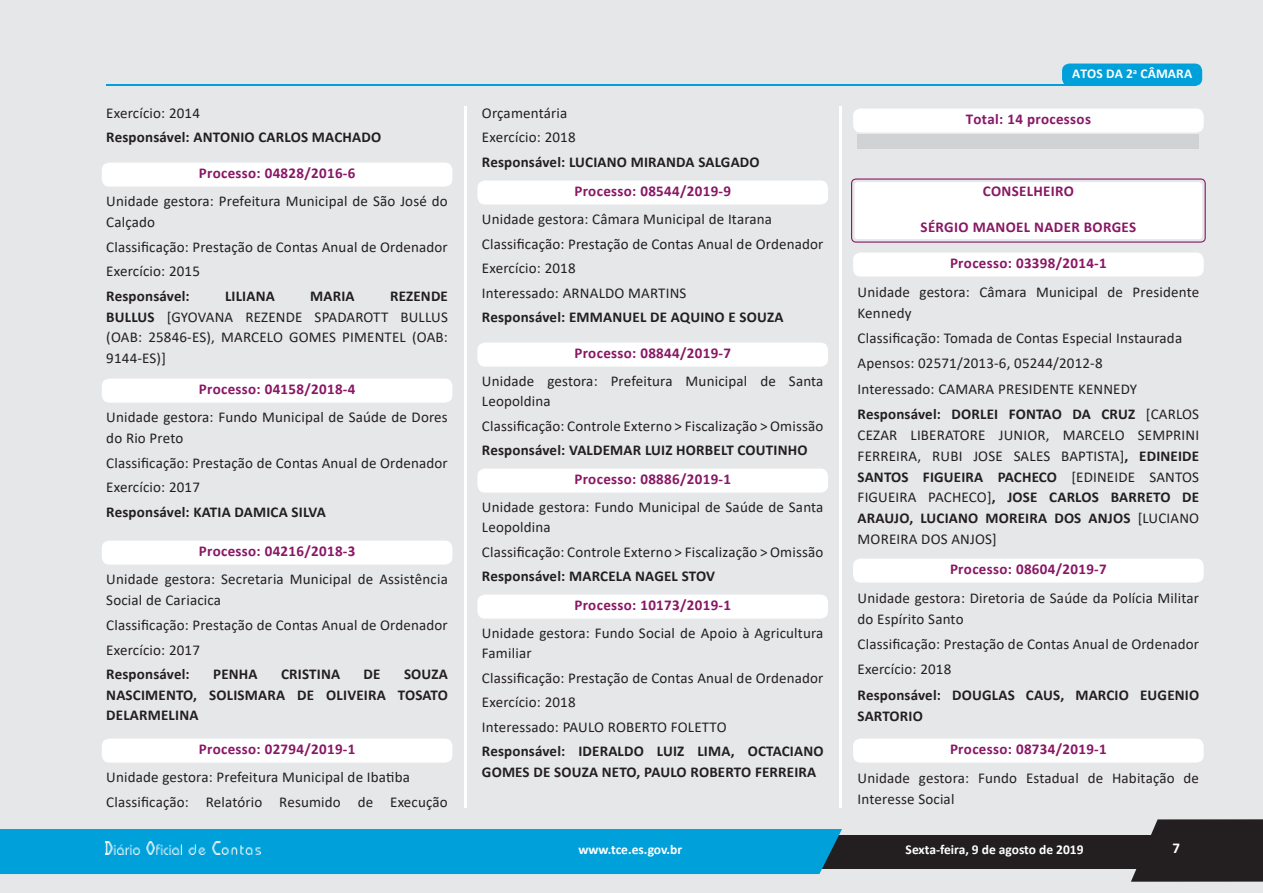
<style>
.page{position:relative;width:1263px;height:893px;background:#e6e7e9}
.page>*{position:absolute;margin:0;border:0;box-sizing:border-box;transform-origin:0 0}
.t1{font:15px/20.9px "Calibri";letter-spacing:.01em;color:#231f20}
.t2{font:700 15px/20.4px "Calibri";letter-spacing:.01em;color:#231f20}
.t3{font:700 15px "Calibri";letter-spacing:.02em;color:#891765}
.t4{font:700 15px "Calibri";color:#fff}
.t5{font:700 13.5px "Calibri";color:#fff}
.s1{font-weight:700}
</style>
<div class="page">
<svg style="left:1131px;top:819px;width:132px;height:63px;background:#3b3738"></svg>
<div style="left:804px;top:835px;width:459px;height:33px;background:#231f20"></div>
<hr style="left:465px;top:106px;width:2px;height:702px;background:#fff">
<hr style="left:839px;top:106px;width:3px;height:702px;background:#fff">
<div style="left:0;top:829px;width:842px;height:45px;background:#00a0da"></div>
<div style="left:1062px;top:64px;width:140px;height:22px;background:#00a0da;border-radius:8px"></div>
<hr style="left:106px;top:85px;width:1032px;height:1px;background:#00a0da">
<img style="left:105px;top:842px;width:156px;height:13px">
<div style="left:102px;top:163px;width:350px;height:24px;background:#fff;border-radius:8px"></div>
<div style="left:102px;top:379px;width:350px;height:24px;background:#fff;border-radius:8px"></div>
<div style="left:102px;top:541px;width:350px;height:24px;background:#fff;border-radius:8px"></div>
<div style="left:102px;top:739px;width:350px;height:24px;background:#fff;border-radius:8px"></div>
<div style="left:477px;top:181px;width:351px;height:24px;background:#fff;border-radius:8px"></div>
<div style="left:477px;top:343px;width:351px;height:24px;background:#fff;border-radius:8px"></div>
<div style="left:477px;top:469px;width:351px;height:24px;background:#fff;border-radius:8px"></div>
<div style="left:477px;top:595px;width:351px;height:24px;background:#fff;border-radius:8px"></div>
<div style="left:853px;top:109px;width:351px;height:24px;background:#fff;border-radius:8px"></div>
<div style="left:857px;top:135px;width:342px;height:14px;background:#d1d2d4"></div>
<svg style="left:851px;top:178px;width:355px;height:65px;background:#f7f1f5"></svg>
<div style="left:853px;top:253px;width:351px;height:24px;background:#fff;border-radius:8px"></div>
<div style="left:853px;top:559px;width:351px;height:24px;background:#fff;border-radius:8px"></div>
<div style="left:853px;top:739px;width:351px;height:24px;background:#fff;border-radius:8px"></div>
<p class="t1" style="left:106px;top:102px;width:95px">Exercício: 2014</p>
<p class="t2" style="left:106px;top:127px;width:276px">Responsável: ANTONIO CARLOS MACHADO</p>
<p class="t3" style="left:199px;top:163px;width:158px">Processo: 04828/2016-6</p>
<p class="t1" style="left:106px;top:191px;width:343px;line-height:20.4px">Unidade gestora: Prefeitura Municipal de São José do<br>Calçado</p>
<p class="t1" style="left:106px;top:234px;width:343px;line-height:24.9px">Classificação: Prestação de Contas Anual de Ordenador<br>Exercício: 2015</p>
<p class="t2" style="left:106px;top:286px;width:85px">Responsável:</p>
<p class="t2" style="left:225px;top:286px;width:51px">LILIANA</p>
<p class="t2" style="left:310px;top:286px;width:46px">MARIA</p>
<p class="t1" style="left:106px;top:286px;width:343px;line-height:20.4px;text-align:justify;text-indent:284px"><span class="s1">REZENDE BULLUS</span> [GYOVANA REZENDE SPADAROTT BULLUS (OAB: 25846-ES), MARCELO GOMES PIMENTEL (OAB:<br>9144-ES)]</p>
<p class="t3" style="left:199px;top:379px;width:158px">Processo: 04158/2018-4</p>
<p class="t1" style="left:106px;top:407px;width:343px;line-height:20.4px">Unidade gestora: Fundo Municipal de Saúde de Dores do Rio Preto</p>
<p class="t1" style="left:106px;top:450px;width:343px;line-height:24.9px">Classificação: Prestação de Contas Anual de Ordenador<br>Exercício: 2017</p>
<p class="t2" style="left:106px;top:502px;width:221px">Responsável: KATIA DAMICA SILVA</p>
<p class="t3" style="left:199px;top:541px;width:158px">Processo: 04216/2018-3</p>
<p class="t1" style="left:106px;top:569px;width:343px;line-height:20.4px">Unidade gestora: Secretaria Municipal de Assistência<br>Social de Cariacica</p>
<p class="t1" style="left:106px;top:612px;width:343px;line-height:24.9px">Classificação: Prestação de Contas Anual de Ordenador<br>Exercício: 2017</p>
<p class="t2" style="left:106px;top:664px;width:85px">Responsável:</p>
<p class="t2" style="left:213px;top:664px;width:46px">PENHA</p>
<p class="t2" style="left:281px;top:664px;width:60px">CRISTINA</p>
<p class="t2" style="left:364px;top:664px;width:18px">DE</p>
<p class="t2" style="left:106px;top:664px;width:343px;text-align:justify;text-indent:298px">SOUZA NASCIMENTO, SOLISMARA DE OLIVEIRA TOSATO DELARMELINA</p>
<p class="t3" style="left:199px;top:739px;width:158px">Processo: 02794/2019-1</p>
<p class="t1" style="left:106px;top:764px;width:343px;line-height:24.9px">Unidade gestora: Prefeitura Municipal de Ibatiba<br>Classificação: Relatório Resumido de Execução</p>
<p class="t1" style="left:482px;top:100px;width:95px;line-height:24.6px">Orçamentária<br>Exercício: 2018</p>
<p class="t2" style="left:482px;top:151px;width:279px">Responsável: LUCIANO MIRANDA SALGADO</p>
<p class="t3" style="left:574px;top:181px;width:158px">Processo: 08544/2019-9</p>
<p class="t1" style="left:482px;top:206px;width:343px;line-height:24.6px">Unidade gestora: Câmara Municipal de Itarana Classificação: Prestação de Contas Anual de Ordenador Exercício: 2018<br>Interessado: ARNALDO MARTINS</p>
<p class="t2" style="left:482px;top:307px;width:303px">Responsável: EMMANUEL DE AQUINO E SOUZA</p>
<p class="t3" style="left:574px;top:343px;width:158px">Processo: 08844/2019-7</p>
<p class="t1" style="left:482px;top:370px;width:343px;line-height:20.1px">Unidade gestora: Prefeitura Municipal de Santa<br>Leopoldina</p>
<p class="t1" style="left:482px;top:415px;width:343px">Classificação: Controle Externo &gt; Fiscalização &gt; Omissão</p>
<p class="t2" style="left:482px;top:440px;width:327px">Responsável: VALDEMAR LUIZ HORBELT COUTINHO</p>
<p class="t3" style="left:574px;top:469px;width:158px">Processo: 08886/2019-1</p>
<p class="t1" style="left:482px;top:496px;width:343px;line-height:20.1px">Unidade gestora: Fundo Municipal de Saúde de Santa<br>Leopoldina</p>
<p class="t1" style="left:482px;top:541px;width:343px">Classificação: Controle Externo &gt; Fiscalização &gt; Omissão</p>
<p class="t2" style="left:482px;top:566px;width:234px">Responsável: MARCELA NAGEL STOV</p>
<p class="t3" style="left:574px;top:595px;width:158px">Processo: 10173/2019-1</p>
<p class="t1" style="left:482px;top:622px;width:343px;line-height:20.1px">Unidade gestora: Fundo Social de Apoio à Agricultura<br>Familiar</p>
<p class="t1" style="left:482px;top:665px;width:343px;line-height:24.6px">Classificação: Prestação de Contas Anual de Ordenador<br>Exercício: 2018<br>Interessado: PAULO ROBERTO FOLETTO</p>
<p class="t2" style="left:482px;top:741px;width:343px">Responsável: IDERALDO LUIZ LIMA, OCTACIANO<br>GOMES DE SOUZA NETO, PAULO ROBERTO FERREIRA</p>
<p class="t5" style="left:578px;top:840px;width:105px">www.tce.es.gov.br</p>
<p class="t5" style="left:1072px;top:64px;width:122px">ATOS DA 2<sup>a</sup> CÂMARA</p>
<p class="t3" style="left:966px;top:109px;width:127px">Total: 14 processos</p>
<p class="t3" style="left:983px;top:181px;width:93px">CONSELHEIRO</p>
<p class="t3" style="left:920px;top:217px;width:217px">SÉRGIO MANOEL NADER BORGES</p>
<p class="t3" style="left:950px;top:253px;width:158px">Processo: 03398/2014-1</p>
<p class="t1" style="left:857px;top:281px;width:343px">Unidade gestora: Câmara Municipal de Presidente<br>Kennedy</p>
<p class="t1" style="left:857px;top:325px;width:343px;line-height:25.3px">Classificação: Tomada de Contas Especial Instaurada Apensos: 02571/2013-6, 05244/2012-8<br>Interessado: CAMARA PRESIDENTE KENNEDY <span class="s1">Responsável: DORLEI FONTAO DA CRUZ</span> [CARLOS</p>
<p class="t1" style="left:857px;top:424px;width:343px;text-align:justify">CEZAR LIBERATORE JUNIOR, MARCELO SEMPRINI FERREIRA, RUBI JOSE SALES BAPTISTA]<span class="s1">, EDINEIDE SANTOS FIGUEIRA PACHECO</span> [EDINEIDE SANTOS FIGUEIRA PACHECO]<span class="s1">, JOSE CARLOS BARRETO DE ARAUJO, LUCIANO MOREIRA DOS ANJOS</span> [LUCIANO MOREIRA DOS ANJOS]</p>
<p class="t3" style="left:950px;top:559px;width:158px">Processo: 08604/2019-7</p>
<p class="t1" style="left:857px;top:587px;width:343px">Unidade gestora: Diretoria de Saúde da Polícia Militar do Espírito Santo</p>
<p class="t1" style="left:857px;top:631px;width:343px;line-height:25.3px">Classificação: Prestação de Contas Anual de Ordenador<br>Exercício: 2018</p>
<p class="t2" style="left:857px;top:684px;width:343px;line-height:20.9px">Responsável: DOUGLAS CAUS, MARCIO EUGENIO<br>SARTORIO</p>
<p class="t3" style="left:950px;top:739px;width:158px">Processo: 08734/2019-1</p>
<p class="t1" style="left:857px;top:767px;width:343px">Unidade gestora: Fundo Estadual de Habitação de<br>Interesse Social</p>
<p class="t5" style="left:906px;top:840px;width:180px">Sexta-feira, 9 de agosto de 2019</p>
<p class="t4" style="left:1172px;top:837px;width:9px">7</p>
</div>
